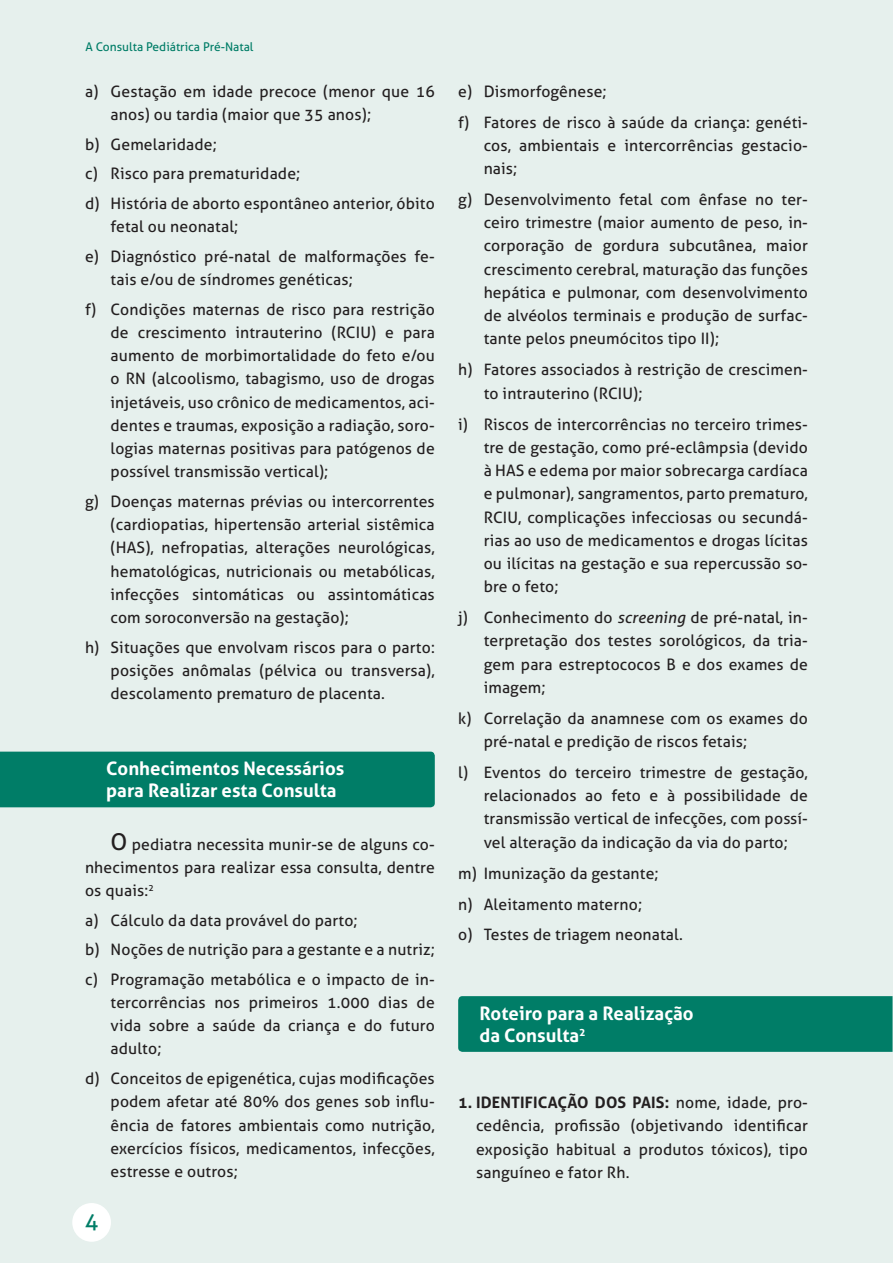
<style>
.page{position:relative;width:893px;height:1263px;background:#e6f0ed}
.page>*{position:absolute;margin:0;border:0;box-sizing:border-box;transform-origin:0 0}
.t1{font:22.5px "Aller";color:#007d67}
.t2{font:700 18.6px/22.4px "Aller";color:#fff}
.t3{font:15.75px/23.2px "Aller";letter-spacing:.01em;color:#231f20;text-align:justify}
.t4{font:12px "Aller";color:#007d67}
.s1{font-size:23.25px}
.s2{font-style:italic}
.s3{font-weight:700}
</style>
<div class="page">
<div style="left:72px;top:1203px;width:39px;height:39px;background:#fff;border-radius:50%"></div>
<div style="left:0;top:752px;width:435px;height:55px;background:#007d67"></div>
<div style="left:458px;top:996px;width:434px;height:56px;background:#007d67"></div>
<p class="t4" style="left:85px;top:39px;width:170px">A Consulta Pediátrica Pré-Natal</p>
<p class="t3" style="left:111px;top:79px;width:326px;text-indent:-26px">a) Gestação em idade precoce (menor que 16 anos) ou tardia (maior que 35 anos);</p>
<p class="t3" style="left:85px;top:129px;width:351px;line-height:29.7px;text-align:left">b) Gemelaridade;<br>c) Risco para prematuridade;<br>d) História de aborto espontâneo anterior, óbito</p>
<p class="t3" style="left:85px;top:212px;width:351px;line-height:29.7px;text-indent:26px">fetal ou neonatal;<br>e) Diagnóstico pré-natal de malformações fe-</p>
<p class="t3" style="left:85px;top:264px;width:351px;line-height:29.7px;text-indent:26px">tais e/ou de síndromes genéticas;<br>f) Condições maternas de risco para restrição</p>
<p class="t3" style="left:111px;top:321px;width:326px">de crescimento intrauterino (RCIU) e para aumento de morbimortalidade do feto e/ou o RN (alcoolismo, tabagismo, uso de drogas injetáveis, uso crônico de medicamentos, aci&shy;dentes e traumas, exposição a radiação, soro&shy;logias maternas positivas para patógenos de possível transmissão vertical);</p>
<p class="t3" style="left:111px;top:490px;width:326px;text-indent:-26px">g) Doenças maternas prévias ou intercorrentes (cardiopatias, hipertensão arterial sistêmica (HAS), nefropatias, alterações neurológicas, hematológicas, nutricionais ou metabólicas, infecções sintomáticas ou assintomáticas com soroconversão na gestação);</p>
<p class="t3" style="left:111px;top:635px;width:326px;text-indent:-26px">h) Situações que envolvam riscos para o parto: posições anômalas (pélvica ou transversa), descolamento prematuro de placenta.</p>
<p class="t2" style="left:106px;top:757px;width:240px">Conhecimentos Necessários para Realizar esta Consulta</p>
<p class="t3" style="left:85px;top:833px;width:351px;text-indent:26px"><span class="s1">O</span> pediatra necessita munir-se de alguns co&shy;nhecimentos para realizar essa consulta, dentre os quais:<sup>2</sup></p>
<p class="t3" style="left:85px;top:905px;width:351px;line-height:29.4px;text-align:left">a) Cálculo da data provável do parto;<br>b) Noções de nutrição para a gestante e a nutriz; c) Programação metabólica e o impacto de in-</p>
<p class="t3" style="left:111px;top:991px;width:326px">tercorrências nos primeiros 1.000 dias de vida sobre a saúde da criança e do futuro adulto;</p>
<p class="t3" style="left:111px;top:1067px;width:326px;text-indent:-26px">d) Conceitos de epigenética, cujas modificações podem afetar até 80% dos genes sob influ&shy;ência de fatores ambientais como nutrição, exercícios físicos, medicamentos, infecções, estresse e outros;</p>
<h1 class="t1" style="left:85px;top:1207px;width:15px">4</h1>
<p class="t3" style="left:458px;top:76px;width:351px;line-height:30.9px">e) Dismorfogênese;<br>f) Fatores de risco à saúde da criança: genéti-</p>
<p class="t3" style="left:484px;top:134px;width:326px">cos, ambientais e intercorrências gestacio&shy;nais;</p>
<p class="t3" style="left:484px;top:188px;width:326px;text-indent:-26px">g) Desenvolvimento fetal com ênfase no ter&shy;ceiro trimestre (maior aumento de peso, in&shy;corporação de gordura subcutânea, maior crescimento cerebral, maturação das funções hepática e pulmonar, com desenvolvimento de alvéolos terminais e produção de surfac&shy;tante pelos pneumócitos tipo II);</p>
<p class="t3" style="left:484px;top:358px;width:326px;text-indent:-26px">h) Fatores associados à restrição de crescimen&shy;to intrauterino (RCIU);</p>
<p class="t3" style="left:484px;top:412px;width:326px;text-indent:-26px">i) Riscos de intercorrências no terceiro trimes&shy;tre de gestação, como pré-eclâmpsia (devido à HAS e edema por maior sobrecarga cardíaca e pulmonar), sangramentos, parto prematuro, RCIU, complicações infecciosas ou secundá&shy;rias ao uso de medicamentos e drogas lícitas ou ilícitas na gestação e sua repercussão so&shy;bre o feto;</p>
<p class="t3" style="left:484px;top:606px;width:326px;text-indent:-26px">j) Conhecimento do <span class="s2">screening</span> de pré-natal, in&shy;terpretação dos testes sorológicos, da tria&shy;gem para estreptococos B e dos exames de imagem;</p>
<p class="t3" style="left:484px;top:707px;width:326px;text-indent:-26px">k) Correlação da anamnese com os exames do pré-natal e predição de riscos fetais;</p>
<p class="t3" style="left:484px;top:761px;width:326px;text-indent:-26px">l) Eventos do terceiro trimestre de gestação, relacionados ao feto e à possibilidade de transmissão vertical de infecções, com possí&shy;vel alteração da indicação da via do parto;</p>
<p class="t3" style="left:458px;top:857px;width:226px;line-height:30.9px;text-align:left">m) Imunização da gestante;<br>n) Aleitamento materno;<br>o) Testes de triagem neonatal.</p>
<p class="t2" style="left:479px;top:1002px;width:216px">Roteiro para a Realização da Consulta<sup>2</sup></p>
<p class="t3" style="left:476px;top:1091px;width:333px;text-indent:-18px"><span class="s3">1. IDENTIFICAÇÃO DOS PAIS:</span> nome, idade, pro&shy;cedência, profissão (objetivando identificar exposição habitual a produtos tóxicos), tipo sanguíneo e fator Rh.</p>
</div>
